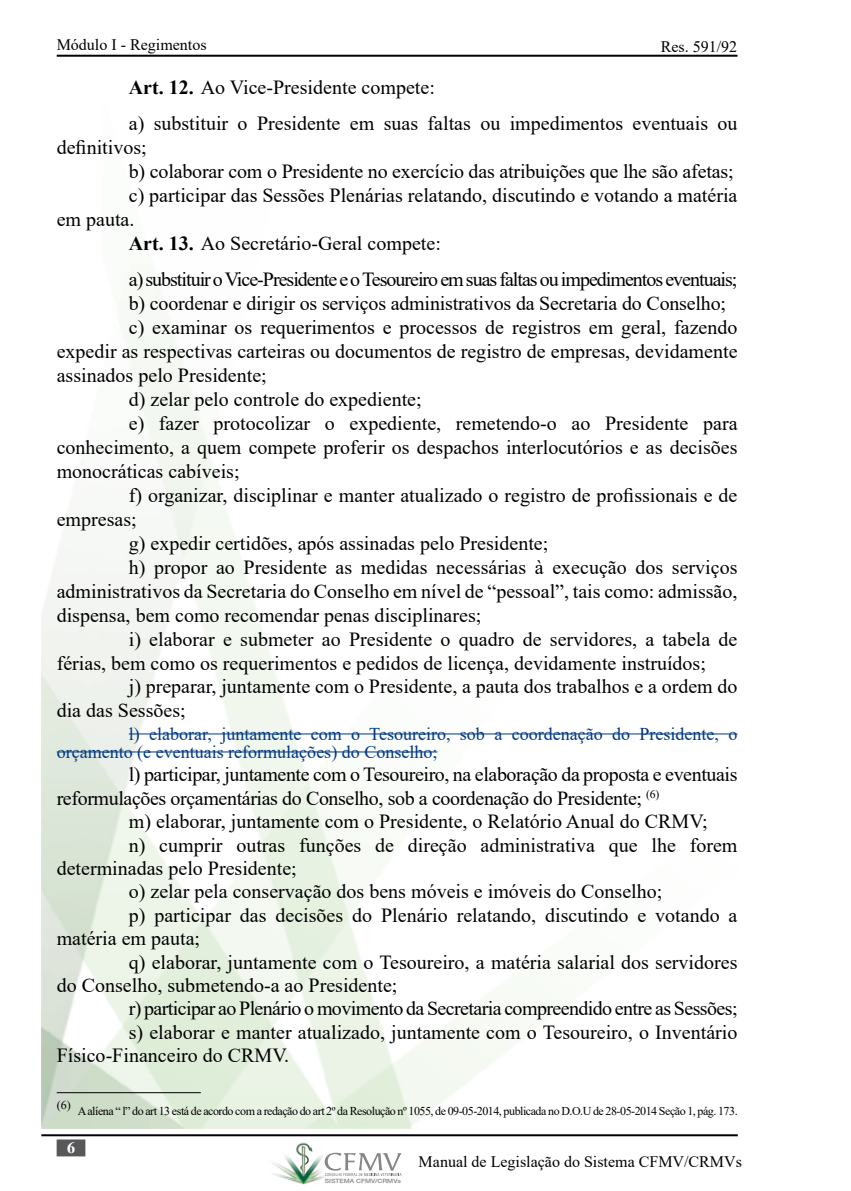
<style>
.page{position:relative;width:851px;height:1191px;background:#fff}
.page>*{position:absolute;margin:0;border:0;box-sizing:border-box;transform-origin:0 0}
.t1{font:20px/36px "Times New Roman";color:#000}
.t2{font:20px/23.4px "Times New Roman";letter-spacing:-.02em;color:#000}
.t3{font:20px "Times New Roman";letter-spacing:-.05em;color:#000}
.t4{font:20px "Times New Roman";letter-spacing:-.03em;color:#000}
.t5{font:18px/18px "Times New Roman";color:#003882}
.t6{font:16px "Times New Roman";color:#000}
.t7{font:700 16px "Times";color:#fff}
.t8{font:12px "Times New Roman";letter-spacing:-.04em;color:#000}
.t9{font:500 5.8px "Helvetica Neue";color:#868689;scale:1.16 1}
.s1{font-weight:700}
</style>
<div class="page">
<hr style="left:41px;top:1134px;width:696px;height:2px;background:#000">
<hr style="left:57px;top:55px;width:680px;height:2px;background:#000">
<div style="left:57px;top:1139px;width:28px;height:17px;background:#58585a;border:2px solid #58585a"></div>
<img style="left:253px;top:1136px;width:166px;height:49px">
<svg style="left:324px;top:1152px;width:77px;height:24px"></svg>
<hr style="left:129px;top:733px;width:608px;height:1px;background:#003882">
<hr style="left:57px;top:751px;width:380px;height:1px;background:#003882">
<hr style="left:57px;top:1092px;width:144px;height:1px;background:#000">
<p class="t6" style="left:57px;top:34px;width:151px">Módulo I - Regimentos</p>
<p class="t6" style="left:660px;top:35px;width:78px">Res. 591/92</p>
<p class="t1" style="left:129px;top:69px;width:610px"><span class="s1">Art. 12.</span> Ao Vice-Presidente compete:<br>a) substituir o Presidente em suas faltas ou impedimentos eventuais ou</p>
<p class="t1" style="left:57px;top:129px;width:92px">definitivos;</p>
<p class="t1" style="left:129px;top:153px;width:606px">b) colaborar com o Presidente no exercício das atribuições que lhe são afetas;</p>
<p class="t1" style="left:129px;top:177px;width:610px">c) participar das Sessões Plenárias relatando, discutindo e votando a matéria</p>
<p class="t1" style="left:57px;top:201px;width:79px">em pauta.</p>
<p class="t1" style="left:129px;top:225px;width:313px"><span class="s1">Art. 13.</span> Ao Secretário-Geral compete:</p>
<p class="t3" style="left:129px;top:265px;width:610px">a) substituir o Vice-Presidente e o Tesoureiro em suas faltas ou impedimentos eventuais;</p>
<p class="t1" style="left:129px;top:285px;width:598px">b) coordenar e dirigir os serviços administrativos da Secretaria do Conselho;</p>
<p class="t1" style="left:129px;top:309px;width:610px">c) examinar os requerimentos e processos de registros em geral, fazendo</p>
<p class="t1" style="left:57px;top:333px;width:682px">expedir as respectivas carteiras ou documentos de registro de empresas, devidamente</p>
<p class="t1" style="left:57px;top:357px;width:211px">assinados pelo Presidente;</p>
<p class="t1" style="left:129px;top:381px;width:294px">d) zelar pelo controle do expediente;</p>
<p class="t1" style="left:129px;top:405px;width:610px">e) fazer protocolizar o expediente, remetendo-o ao Presidente para</p>
<p class="t1" style="left:57px;top:429px;width:682px">conhecimento, a quem compete proferir os despachos interlocutórios e as decisões</p>
<p class="t1" style="left:57px;top:453px;width:184px">monocráticas cabíveis;</p>
<p class="t1" style="left:129px;top:477px;width:610px">f) organizar, disciplinar e manter atualizado o registro de profissionais e de</p>
<p class="t1" style="left:57px;top:501px;width:81px">empresas;</p>
<p class="t1" style="left:129px;top:525px;width:421px">g) expedir certidões, após assinadas pelo Presidente;</p>
<p class="t1" style="left:129px;top:549px;width:610px">h) propor ao Presidente as medidas necessárias à execução dos serviços</p>
<p class="t1" style="left:57px;top:573px;width:682px">administrativos da Secretaria do Conselho em nível de “pessoal”, tais como: admissão,</p>
<p class="t1" style="left:57px;top:597px;width:426px">dispensa, bem como recomendar penas disciplinares;</p>
<p class="t1" style="left:129px;top:621px;width:610px">i) elaborar e submeter ao Presidente o quadro de servidores, a tabela de</p>
<p class="t1" style="left:57px;top:644px;width:650px">férias, bem como os requerimentos e pedidos de licença, devidamente instruídos;</p>
<p class="t1" style="left:129px;top:668px;width:610px">j) preparar, juntamente com o Presidente, a pauta dos trabalhos e a ordem do</p>
<p class="t1" style="left:57px;top:691px;width:130px">dia das Sessões;</p>
<p class="t5" style="left:57px;top:724px;width:682px;text-indent:72px">l) elaborar, juntamente com o Tesoureiro, sob a coordenação do Presidente, o orçamento (e eventuais reformulações) do Conselho;</p>
<p class="t2" style="left:57px;top:762px;width:682px;text-indent:72px">l) participar, juntamente com o Tesoureiro, na elaboração da proposta e eventuais reformulações orçamentárias do Conselho, sob a coordenação do Presidente; <sup>(6)</sup></p>
<p class="t1" style="left:129px;top:803px;width:580px">m) elaborar, juntamente com o Presidente, o Relatório Anual do CRMV;</p>
<p class="t1" style="left:129px;top:826px;width:610px">n) cumprir outras funções de direção administrativa que lhe forem</p>
<p class="t1" style="left:57px;top:849px;width:241px">determinadas pelo Presidente;</p>
<p class="t1" style="left:129px;top:873px;width:535px">o) zelar pela conservação dos bens móveis e imóveis do Conselho;</p>
<p class="t1" style="left:129px;top:896px;width:610px">p) participar das decisões do Plenário relatando, discutindo e votando a</p>
<p class="t1" style="left:57px;top:920px;width:145px">matéria em pauta;</p>
<p class="t1" style="left:129px;top:943px;width:610px">q) elaborar, juntamente com o Tesoureiro, a matéria salarial dos servidores</p>
<p class="t1" style="left:57px;top:966px;width:342px">do Conselho, submetendo-a ao Presidente;</p>
<p class="t4" style="left:129px;top:994px;width:610px">r) participar ao Plenário o movimento da Secretaria compreendido entre as Sessões;</p>
<p class="t1" style="left:129px;top:1013px;width:610px">s) elaborar e manter atualizado, juntamente com o Tesoureiro, o Inventário</p>
<p class="t1" style="left:57px;top:1037px;width:234px">Físico-Financeiro do CRMV.</p>
<p class="t8" style="left:57px;top:1096px;width:15px">(6)</p>
<p class="t8" style="left:78px;top:1102px;width:661px">A alíena “ l” do art 13 está de acordo com a redação do art 2º da Resolução nº 1055, de 09-05-2014, publicada no D.O.U de 28-05-2014 Seção 1, pág. 173.</p>
<p class="t7" style="left:67px;top:1137px;width:9px">6</p>
<p class="t9" style="left:325px;top:1177px;width:67px">SISTEMA CFMV/CRMVs</p>
<p class="t6" style="left:418px;top:1150px;width:325px">Manual de Legislação do Sistema CFMV/CRMVs</p>
</div>
